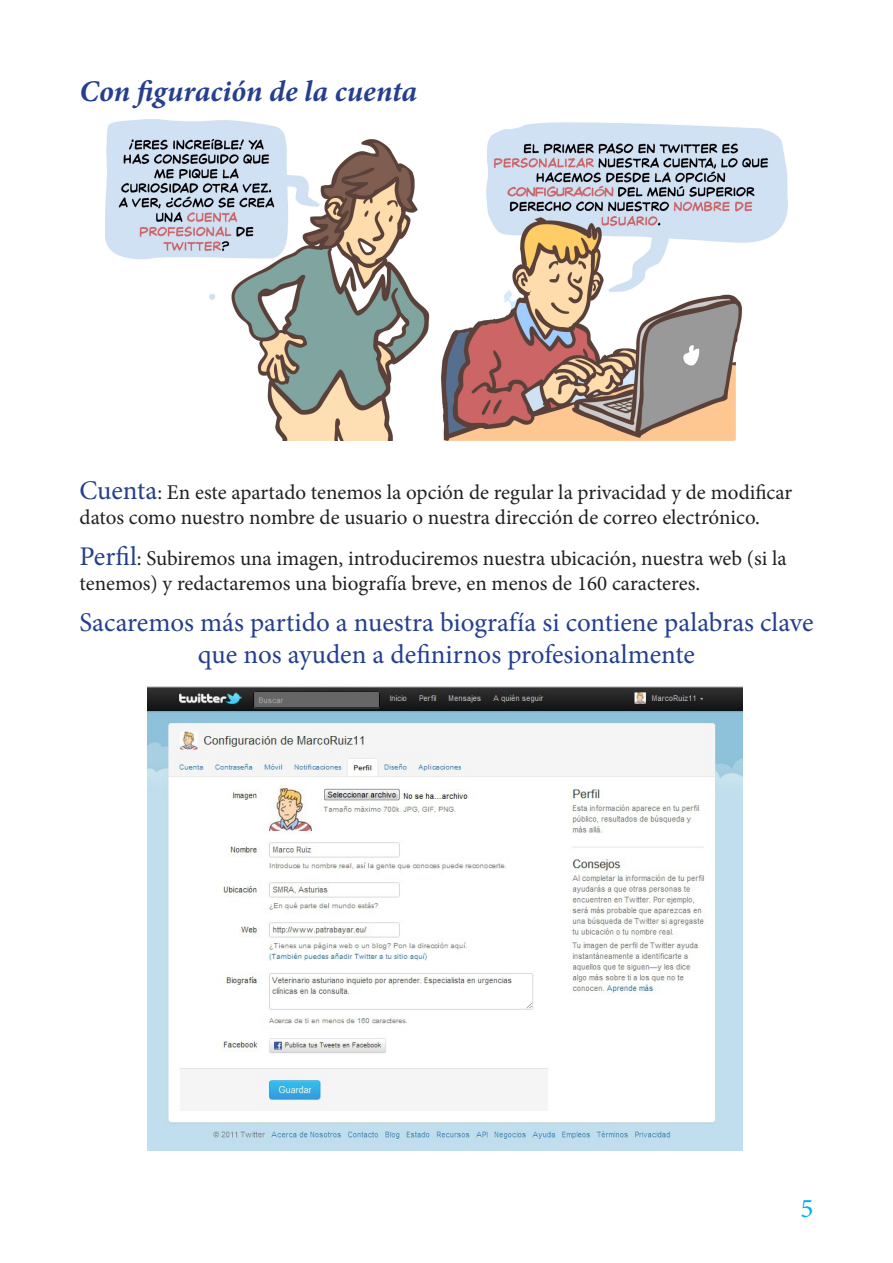
<style>
.page{position:relative;width:893px;height:1263px;background:#fff}
.page>*{position:absolute;margin:0;border:0;box-sizing:border-box;transform-origin:0 0}
.t1{font:italic 700 30px "Minion Pro";letter-spacing:.005em;color:#253f8e}
.t2{font:27px/32.4px "Minion Pro";color:#253f8e;text-align:center}
.t3{font:27px "Minion Pro";color:#00aeef}
.t4{font:21px/25.2px "Minion Pro";color:#231f20}
.s1{font-size:27px;color:#253f8e}
</style>
<div class="page">
<img style="left:105px;top:119px;width:682px;height:321px">
<img style="left:147px;top:686px;width:596px;height:464px">
<p class="t1" style="left:80px;top:70px;width:339px">Con figuración de la cuenta</p>
<p class="t4" style="left:80px;top:479px;width:714px"><span class="s1">Cuenta</span>: En este apartado tenemos la opción de regular la privacidad y de modificar datos como nuestro nombre de usuario o nuestra dirección de correo electrónico.</p>
<p class="t4" style="left:80px;top:546px;width:709px"><span class="s1">Perfil</span>: Subiremos una imagen, introduciremos nuestra ubicación, nuestra web (si la tenemos) y redactaremos una biografía breve, en menos de 160 caracteres.</p>
<p class="t2" style="left:80px;top:606px;width:735px">Sacaremos más partido a nuestra biografía si contiene palabras clave que nos ayuden a definirnos profesionalmente</p>
<p class="t3" style="left:800px;top:1190px;width:14px">5</p>
</div>
